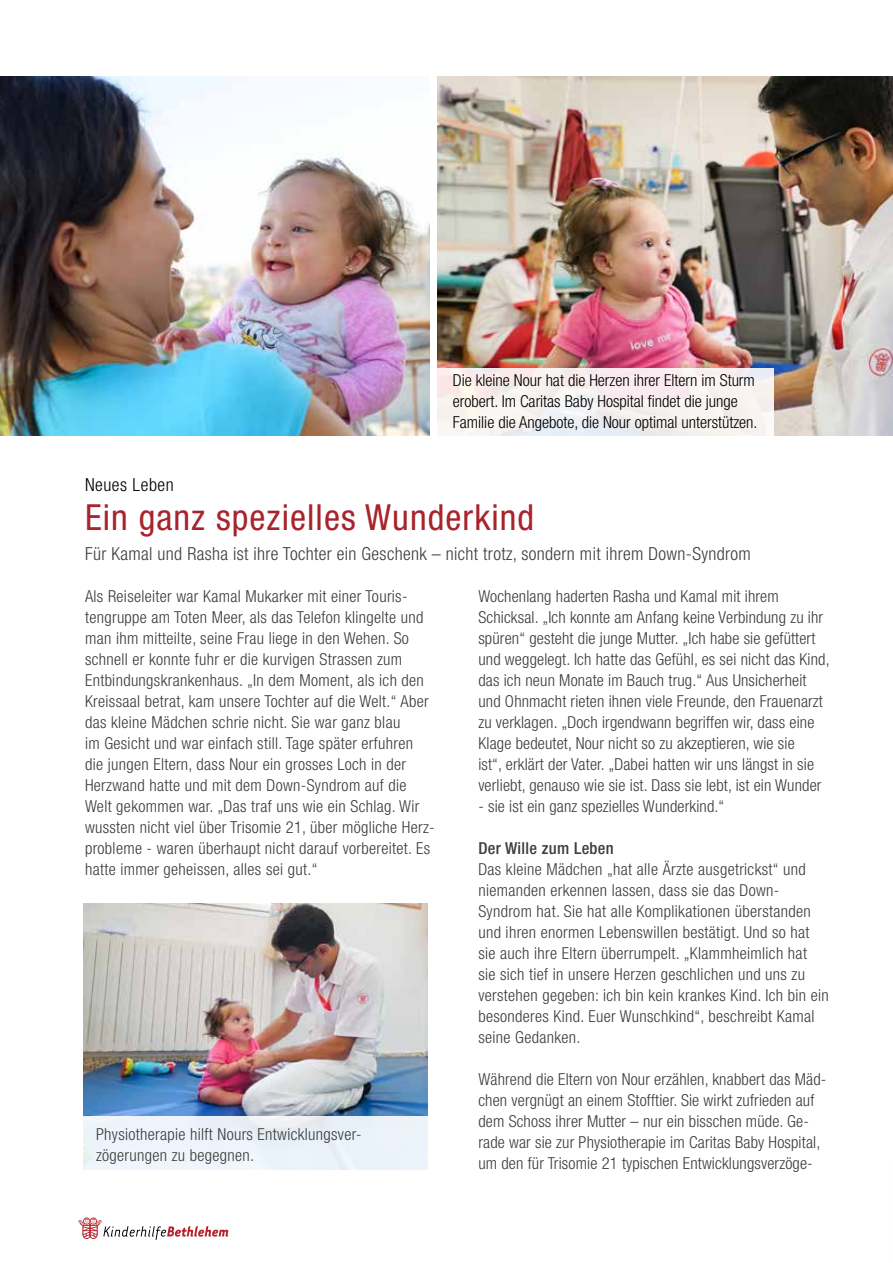
<style>
.page{position:relative;width:893px;height:1263px;background:#fff}
.page>*{position:absolute;margin:0;border:0;box-sizing:border-box;transform-origin:0 0}
.t1{font:condensed 36px "Helvetica Neue";letter-spacing:.03em;color:#a8232c}
.t2{font:300 condensed 18px "Helvetica Neue";letter-spacing:.02em;color:#3c3c3b}
.t3{font:300 condensed 18px "Helvetica Neue";letter-spacing:.03em;color:#000}
.t4{font:300 condensed 16.5px/21px "Helvetica Neue";letter-spacing:.02em;color:#3c3c3b}
.t5{font:300 condensed 16.5px/21px "Helvetica Neue";color:#000}
.t6{font:500 condensed 16.5px "Helvetica Neue";letter-spacing:.02em;color:#3c3c3b}
</style>
<div class="page">
<svg style="left:78px;top:1217px;width:150px;height:23px"></svg>
<img style="left:0;top:77px;width:429px;height:359px">
<img style="left:438px;top:77px;width:455px;height:359px">
<svg style="left:437px;top:368px;width:337px;height:68px;fill:#f8f1f0"></svg>
<img style="left:83px;top:904px;width:344px;height:212px">
<div style="left:75px;top:1116px;width:358px;height:60px;background:linear-gradient(to bottom,#e8eff7,#f4f9fd)"></div>
<p class="t5" style="left:453px;top:370px;width:306px">Die kleine Nour hat die Herzen ihrer Eltern im Sturm erobert. Im Caritas Baby Hospital findet die junge<br>Familie die Angebote, die Nour optimal unterstützen.</p>
<p class="t3" style="left:85px;top:474px;width:90px">Neues Leben</p>
<h1 class="t1" style="left:85px;top:496px;width:451px">Ein ganz spezielles Wunderkind</h1>
<p class="t2" style="left:85px;top:543px;width:667px">Für Kamal und Rasha ist ihre Tochter ein Geschenk – nicht trotz, sondern mit ihrem Down-Syndrom</p>
<p class="t4" style="left:85px;top:585px;width:351px">Als Reiseleiter war Kamal Mukarker mit einer Touris&shy;tengruppe am Toten Meer, als das Telefon klingelte und man ihm mitteilte, seine Frau liege in den Wehen. So schnell er konnte fuhr er die kurvigen Strassen zum Entbindungskrankenhaus. „In dem Moment, als ich den Kreissaal betrat, kam unsere Tochter auf die Welt.“ Aber das kleine Mädchen schrie nicht. Sie war ganz blau<br>im Gesicht und war einfach still. Tage später erfuhren die jungen Eltern, dass Nour ein grosses Loch in der Herzwand hatte und mit dem Down-Syndrom auf die Welt gekommen war. „Das traf uns wie ein Schlag. Wir wussten nicht viel über Trisomie 21, über mögliche Herz&shy;probleme - waren überhaupt nicht darauf vorbereitet. Es hatte immer geheissen, alles sei gut.“</p>
<p class="t4" style="left:478px;top:585px;width:353px">Wochenlang haderten Rasha und Kamal mit ihrem Schicksal. „Ich konnte am Anfang keine Verbindung zu ihr spüren“ gesteht die junge Mutter. „Ich habe sie gefüttert und weggelegt. Ich hatte das Gefühl, es sei nicht das Kind, das ich neun Monate im Bauch trug.“ Aus Unsicherheit und Ohnmacht rieten ihnen viele Freunde, den Frauenarzt zu verklagen. „Doch irgendwann begriffen wir, dass eine Klage bedeutet, Nour nicht so zu akzeptieren, wie sie<br>ist“, erklärt der Vater. „Dabei hatten wir uns längst in sie verliebt, genauso wie sie ist. Dass sie lebt, ist ein Wunder</p>
<p class="t4" style="left:478px;top:795px;width:248px">- sie ist ein ganz spezielles Wunderkind.“</p>
<p class="t6" style="left:478px;top:838px;width:137px">Der Wille zum Leben</p>
<p class="t4" style="left:478px;top:858px;width:352px">Das kleine Mädchen „hat alle Ärzte ausgetrickst“ und niemanden erkennen lassen, dass sie das Down-Syndrom hat. Sie hat alle Komplikationen überstanden und ihren enormen Lebenswillen bestätigt. Und so hat sie auch ihre Eltern überrumpelt. „Klammheimlich hat<br>sie sich tief in unsere Herzen geschlichen und uns zu verstehen gegeben: ich bin kein krankes Kind. Ich bin ein besonderes Kind. Euer Wunschkind“, beschreibt Kamal seine Gedanken.</p>
<p class="t4" style="left:478px;top:1068px;width:349px">Während die Eltern von Nour erzählen, knabbert das Mäd&shy;chen vergnügt an einem Stofftier. Sie wirkt zufrieden auf dem Schoss ihrer Mutter – nur ein bisschen müde. Ge&shy;rade war sie zur Physiotherapie im Caritas Baby Hospital, um den für Trisomie 21 typischen Entwicklungsverzöge-</p>
<p class="t4" style="left:96px;top:1123px;width:267px">Physiotherapie hilft Nours Entwicklungsver&shy;zögerungen zu begegnen.</p>
</div>
